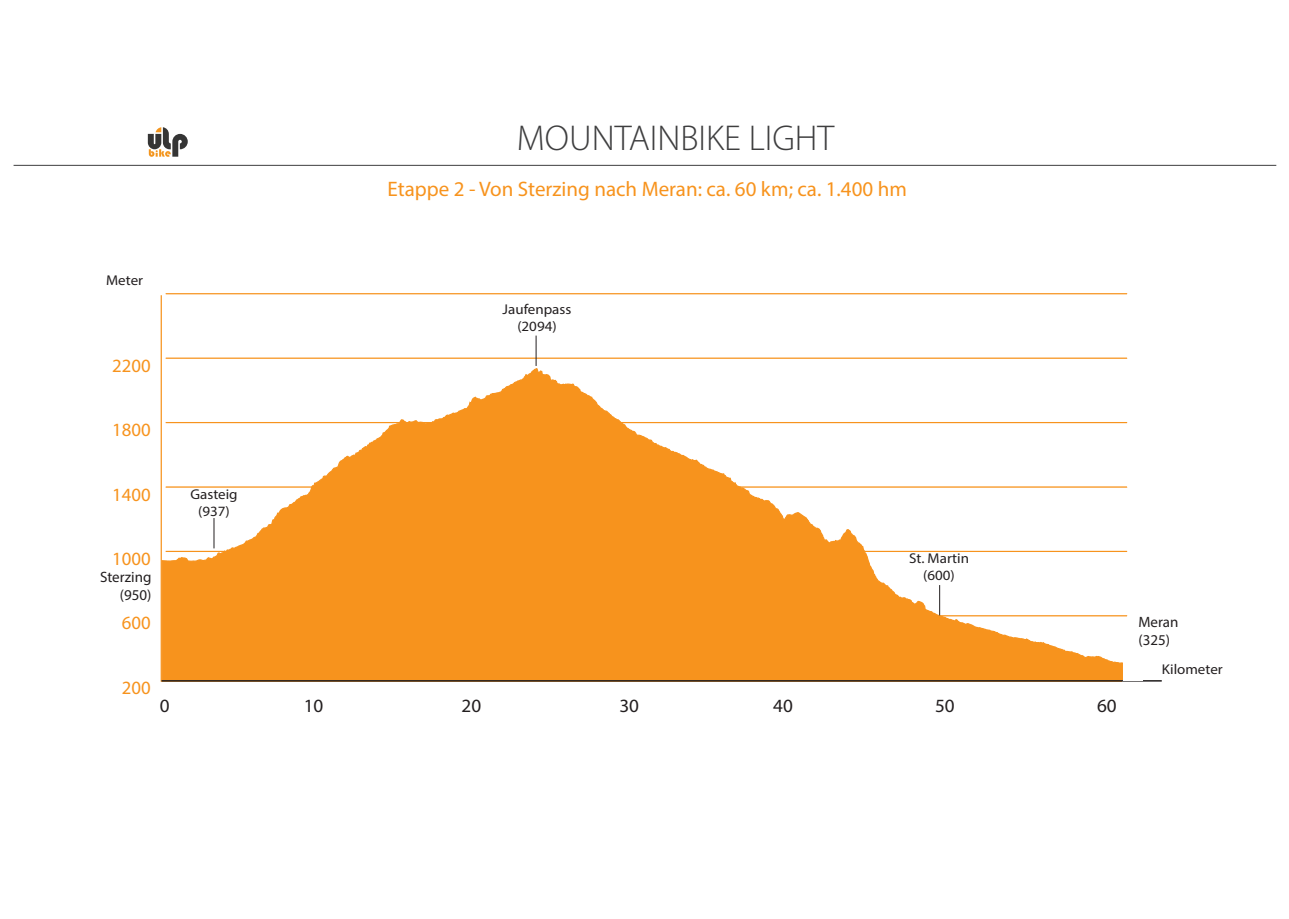
<style>
.page{position:relative;width:1289px;height:919px;background:#fff}
.page>*{position:absolute;margin:0;border:0;box-sizing:border-box;transform-origin:0 0}
.t1{font:300 36px "Myriad Pro";color:#3e3e3f}
.t2{font:21px "Myriad Pro";color:#f7931d}
.t3{font:18.75px "Myriad Pro";color:#f7931d}
.t4{font:18.75px "Myriad Pro";color:#231f20}
.t5{font:15px/18px "Myriad Pro";color:#231f20}
.t6{font:14.25px/17.1px "Myriad Pro";color:#231f20;text-align:center;scale:1.06 1}
</style>
<div class="page">
<svg style="left:161px;top:368px;width:962px;height:314px"></svg>
<hr style="left:161px;top:295px;width:1px;height:386px;background:#f7931d">
<hr style="left:166px;top:615px;width:960px;height:1px;background:#f7931d">
<hr style="left:166px;top:550px;width:960px;height:2px;background:#f7931d">
<hr style="left:166px;top:486px;width:960px;height:1px;background:#f7931d">
<hr style="left:166px;top:422px;width:960px;height:1px;background:#f7931d">
<hr style="left:166px;top:357px;width:960px;height:2px;background:#f7931d">
<hr style="left:166px;top:293px;width:960px;height:1px;background:#f7931d">
<hr style="left:161px;top:680px;width:1000px;height:1px;background:#231f20">
<svg style="left:165px;top:670px;width:962px;height:12px;background:#db841e"></svg>
<hr style="left:536px;top:335px;width:1px;height:31px;background:#231f20">
<hr style="left:214px;top:518px;width:1px;height:30px;background:#231f20">
<hr style="left:939px;top:585px;width:1px;height:30px;background:#231f20">
<div style="left:1123px;top:659px;width:20px;height:21px;background:#fff"></div>
<svg style="left:148px;top:127px;width:40px;height:30px"></svg>
<hr style="left:14px;top:165px;width:1262px;height:1px;background:#3e3e3f">
<h1 class="t1" style="left:517px;top:116px;width:319px">MOUNTAINBIKE LIGHT</h1>
<h2 class="t2" style="left:387px;top:176px;width:521px">Etappe 2 - Von Sterzing nach Meran: ca. 60 km; ca. 1.400 hm</h2>
<p class="t6" style="left:106px;top:271px;width:36px">Meter</p>
<h3 class="t3" style="left:112px;top:354px;width:40px">2200</h3>
<p class="t6" style="left:502px;top:300px;width:66px">Jaufenpass (2094)</p>
<h3 class="t3" style="left:112px;top:418px;width:40px">1800</h3>
<h3 class="t3" style="left:112px;top:482px;width:40px">1400</h3>
<h3 class="t3" style="left:112px;top:547px;width:40px">1000</h3>
<p class="t5" style="left:100px;top:568px;width:53px;text-align:right">Sterzing (950)</p>
<h3 class="t3" style="left:122px;top:611px;width:30px">600</h3>
<p class="t6" style="left:190px;top:485px;width:46px">Gasteig (937)</p>
<p class="t6" style="left:909px;top:549px;width:58px">St. Martin (600)</p>
<h3 class="t3" style="left:122px;top:676px;width:30px">200</h3>
<h3 class="t4" style="left:160px;top:694px;width:11px">0</h3>
<h3 class="t4" style="left:304px;top:694px;width:21px">10</h3>
<h3 class="t4" style="left:461px;top:694px;width:21px">20</h3>
<h3 class="t4" style="left:619px;top:694px;width:21px">30</h3>
<h3 class="t4" style="left:773px;top:694px;width:21px">40</h3>
<h3 class="t4" style="left:935px;top:694px;width:21px">50</h3>
<h3 class="t4" style="left:1096px;top:694px;width:21px">60</h3>
<p class="t5" style="left:1138px;top:613px;width:42px">Meran (325)</p>
<p class="t6" style="left:1161px;top:660px;width:59px">Kilometer</p>
</div>
